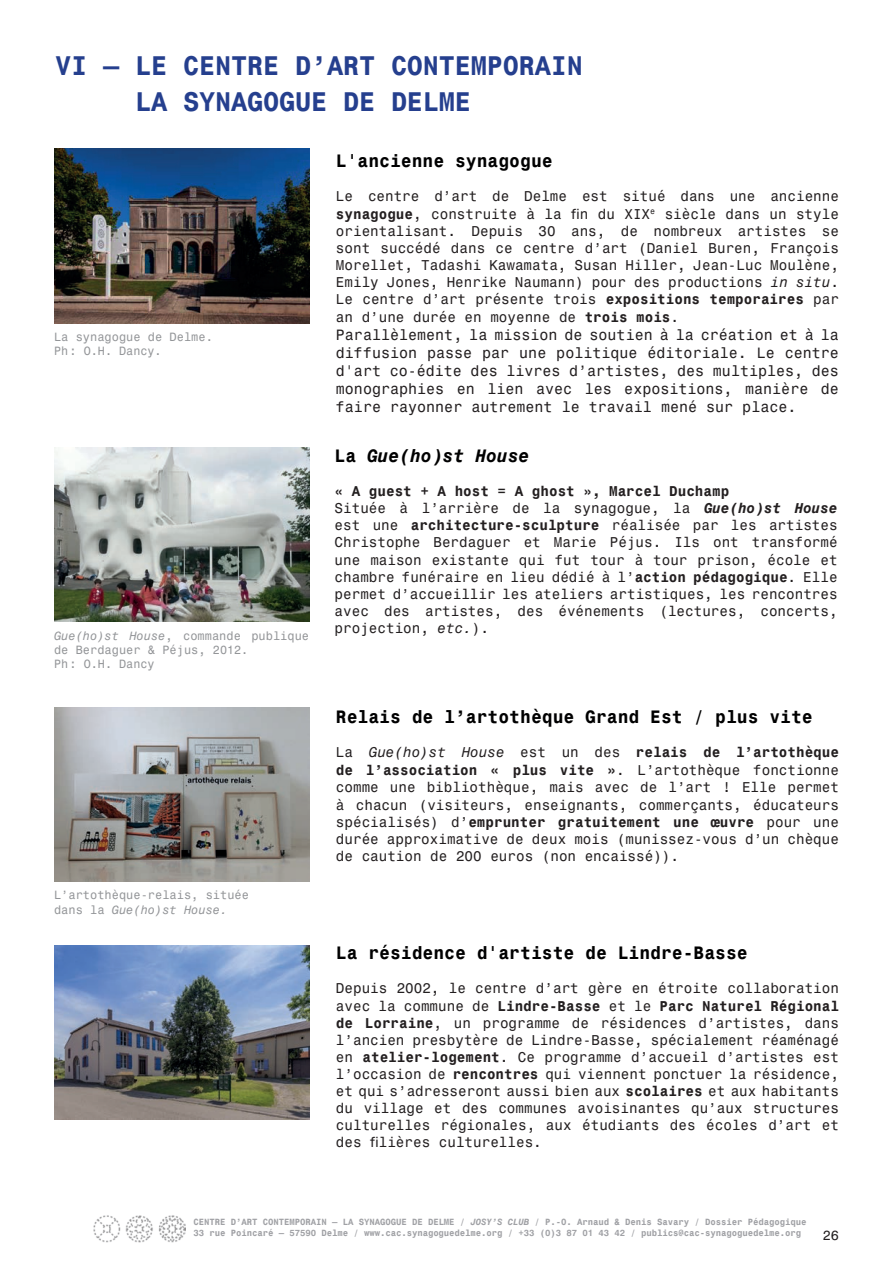
<style>
.page{position:relative;width:893px;height:1263px;background:#fff}
.page>*{position:absolute;margin:0;border:0;box-sizing:border-box;transform-origin:0 0}
.t1{font:700 27px/36px "Monospace 821 BT";letter-spacing:-.01em;color:#253f8e}
.t2{font:700 18px "Monospace 821 BT";color:#000001}
.t3{font:italic 700 18px "Monospace 821 BT";color:#000001}
.t4{font:15px/18px "Monospace 821 BT";color:#231f20;text-align:justify}
.t5{font:14.25px/17.1px "Monospace 821 BT";color:#231f20;text-align:justify}
.t6{font:13.5px "Monospace 821 BT";color:#231f20}
.t7{font:12px/14.4px "Monospace 821 BT";color:#939598}
.t8{font:700 9px/10.8px "Monospace 821 BT";letter-spacing:-.01em;color:#a0a1a5}
.s1{font-style:italic}
.s2{font-weight:700}
.s3{font-style:normal}
.s4{font-weight:700;font-style:italic}
.s5{font-weight:700;font-size:15px}
</style>
<div class="page">
<img style="left:93px;top:1215px;width:92px;height:27px">
<img style="left:54px;top:149px;width:255px;height:174px">
<img style="left:54px;top:447px;width:255px;height:175px">
<img style="left:54px;top:945px;width:255px;height:175px">
<img style="left:54px;top:707px;width:255px;height:174px">
<h1 class="t1" style="left:135px;top:47px;width:449px;text-indent:-80px">VI – LE CENTRE D’ART CONTEMPORAIN<br>LA SYNAGOGUE DE DELME</h1>
<p class="t7" style="left:54px;top:329px;width:160px">La synagogue de Delme.<br>Ph: O.H. Dancy.</p>
<p class="t7" style="left:54px;top:628px;width:257px"><span class="s1">Gue(ho)st House</span>, commande publique de Berdaguer &amp; Péjus, 2012.<br>Ph: O.H. Dancy</p>
<p class="t7" style="left:54px;top:887px;width:197px">L’artothèque-relais, située dans la <span class="s1">Gue(ho)st House.</span></p>
<p class="t2" style="left:336px;top:150px;width:218px">L'ancienne synagogue</p>
<p class="t5" style="left:336px;top:188px;width:505px">Le centre d’art de Delme est situé dans une ancienne <span class="s2">synagogue</span>, construite à la fin du XIX<sup>e</sup> siècle dans un style orientalisant. Depuis 30 ans, de nombreux artistes se sont succédé dans ce centre d’art (Daniel Buren, François Morellet, Tadashi Kawamata, Susan Hiller, Jean-Luc Moulène, Emily Jones, Henrike Naumann) pour des productions <span class="s1">in situ</span>.<br>Le centre d’art présente trois <span class="s2">expositions temporaires</span> par an d’une durée en moyenne de <span class="s2">trois mois</span>.</p>
<p class="t4" style="left:336px;top:326px;width:505px">Parallèlement, la mission de soutien à la création et à la diffusion passe par une politique éditoriale. Le centre d'art co-édite des livres d’artistes, des multiples, des monographies en lien avec les expositions, manière de faire rayonner autrement le travail mené sur place.</p>
<p class="t3" style="left:335px;top:445px;width:197px"><span class="s3">La</span> Gue(ho)st House</p>
<p class="t5" style="left:335px;top:482px;width:505px;text-align:left"><span class="s2">« A guest + A host = A ghost », Marcel Duchamp<br></span>Située à l’arrière de la synagogue, la <span class="s4">Gue(ho)st House </span>est une <span class="s2">architecture-sculpture</span> réalisée par les artistes Christophe Berdaguer et Marie Péjus. Ils ont transformé une maison existante qui fut tour à tour prison, école et chambre funéraire en lieu dédié à l’<span class="s2">action pédagogique</span>. Elle permet d’accueillir les ateliers artistiques, les rencontres avec des artistes, des événements (lectures, concerts, projection, <span class="s1">etc.</span>).</p>
<p class="t2" style="left:336px;top:706px;width:478px">Relais de l’artothèque Grand Est / plus vite</p>
<p class="t5" style="left:336px;top:743px;width:505px">La <span class="s1">Gue(ho)st House</span> est un des <span class="s2">relais de l’artothèque de l’association</span> <span class="s5">«</span> <span class="s2">plus vite</span> <span class="s5">»</span>. L’artothèque fonctionne comme une bibliothèque, mais avec de l’art ! Elle permet à chacun (visiteurs, enseignants, commerçants, éducateurs spécialisés) d’<span class="s2">emprunter gratuitement une œuvre</span> pour une durée approximative de deux mois (munissez-vous d’un chèque de caution de 200 euros (non encaissé)).</p>
<p class="t2" style="left:336px;top:942px;width:413px">La résidence d'artiste de Lindre-Basse</p>
<p class="t5" style="left:336px;top:980px;width:505px">Depuis 2002, le centre d’art gère en étroite collaboration avec la commune de <span class="s2">Lindre-Basse</span> et le <span class="s2">Parc Naturel Régional de Lorraine</span>, un programme de résidences d’artistes, dans l’ancien presbytère de Lindre-Basse, spécialement réaménagé en <span class="s2">atelier-logement</span>. Ce programme d’accueil d’artistes est l’occasion de <span class="s2">rencontres</span> qui viennent ponctuer la résidence, et qui s’adresseront aussi bien aux <span class="s2">scolaires</span> et aux habitants du village et des communes avoisinantes qu’aux structures culturelles régionales, aux étudiants des écoles d’art et des filières culturelles.</p>
<p class="t8" style="left:194px;top:1216px;width:614px">CENTRE D’ART CONTEMPORAIN – LA SYNAGOGUE DE DELME / <span class="s1">JOSY’S CLUB</span> / P.-O. Arnaud &amp; Denis Savary / Dossier Pédagogique<br>33 rue Poincaré – 57590 Delme / www.cac.synagoguedelme.org / +33 (0)3 87 01 43 42 / publics@cac-synagoguedelme.org</p>
<p class="t6" style="left:823px;top:1227px;width:18px">26</p>
</div>
